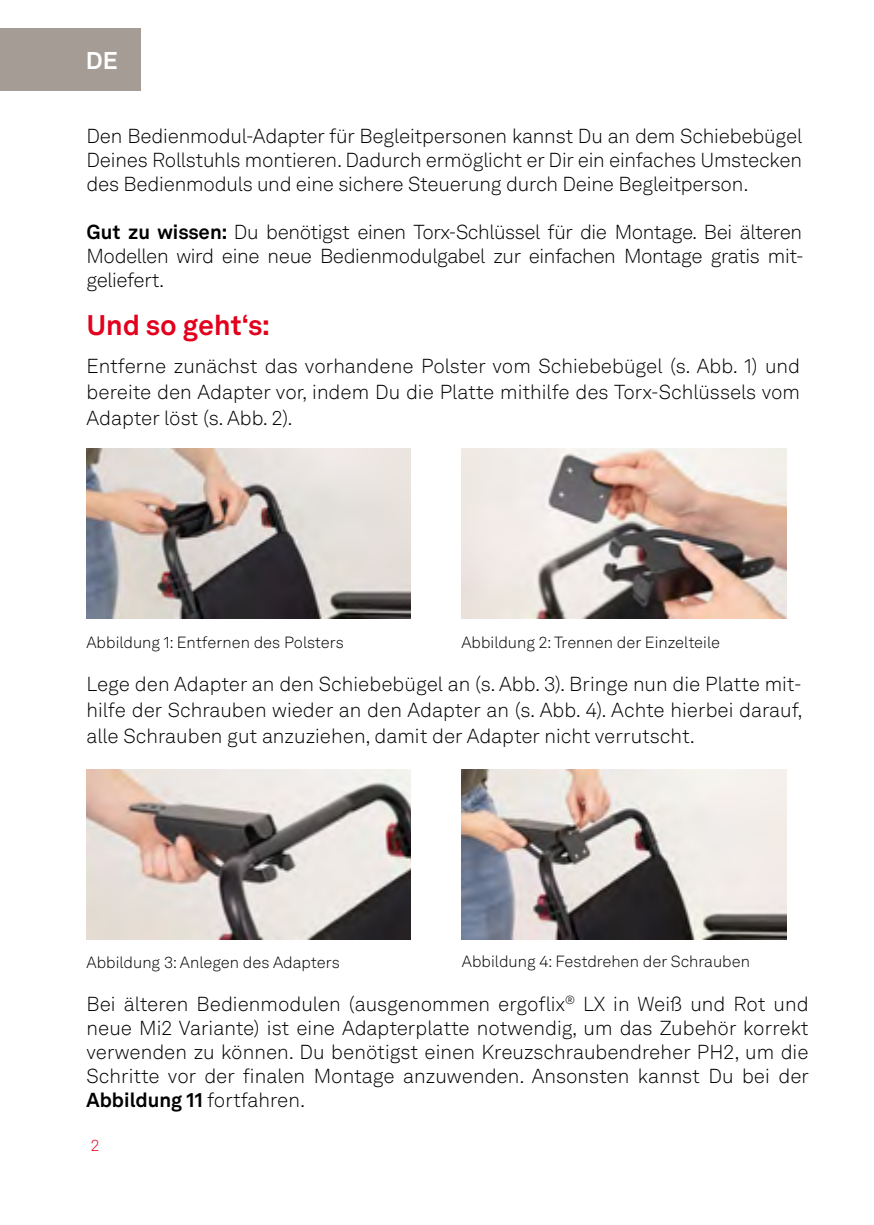
<style>
.page{position:relative;width:874px;height:1225px;background:#fff}
.page>*{position:absolute;margin:0;border:0;box-sizing:border-box;transform-origin:0 0}
.t1{font:700 28px "Akkurat LL";color:#e3001d}
.t2{font:700 24px "Akkurat LL";color:#fff}
.t3{font:300 20px/24px "Akkurat LL";color:#000;text-align:justify}
.t4{font:300 16px "Akkurat LL";color:#000}
.t5{font:300 16px "Akkurat LL";color:#e3001d}
.s1{font-weight:700}
</style>
<div class="page">
<div style="left:0;top:28px;width:141px;height:63px;background:#a49c95"></div>
<img style="left:86px;top:769px;width:324px;height:170px">
<img style="left:86px;top:448px;width:324px;height:170px">
<img style="left:461px;top:769px;width:325px;height:170px">
<img style="left:461px;top:448px;width:325px;height:170px">
<p class="t2" style="left:86px;top:42px;width:34px">DE</p>
<p class="t3" style="left:86px;top:123px;width:716px">Den Bedienmodul-Adapter für Begleitpersonen kannst Du an dem Schiebebügel Deines Rollstuhls montieren. Dadurch ermöglicht er Dir ein einfaches Umstecken des Bedienmoduls und eine sichere Steuerung durch Deine Begleitperson.</p>
<p class="t3" style="left:86px;top:219px;width:718px"><span class="s1">Gut zu wissen:</span> Du benötigst einen Torx-Schlüssel für die Montage. Bei älteren Modellen wird eine neue Bedienmodulgabel zur einfachen Montage gratis mit&shy;geliefert.</p>
<h1 class="t1" style="left:86px;top:304px;width:185px">Und so geht‘s:</h1>
<p class="t3" style="left:86px;top:352px;width:714px;line-height:26px">Entferne zunächst das vorhandene Polster vom Schiebebügel (s. Abb. 1) und bereite den Adapter vor, indem Du die Platte mithilfe des Torx-Schlüssels vom Adapter löst (s. Abb. 2).</p>
<p class="t4" style="left:86px;top:631px;width:259px">Abbildung 1: Entfernen des Polsters</p>
<p class="t4" style="left:461px;top:631px;width:260px">Abbildung 2: Trennen der Einzelteile</p>
<p class="t3" style="left:86px;top:670px;width:717px;line-height:26px">Lege den Adapter an den Schiebebügel an (s. Abb. 3). Bringe nun die Platte mit&shy;hilfe der Schrauben wieder an den Adapter an (s. Abb. 4). Achte hierbei darauf, alle Schrauben gut anzuziehen, damit der Adapter nicht verrutscht.</p>
<p class="t4" style="left:86px;top:951px;width:254px">Abbildung 3: Anlegen des Adapters</p>
<p class="t4" style="left:461px;top:950px;width:289px">Abbildung 4: Festdrehen der Schrauben</p>
<p class="t3" style="left:86px;top:991px;width:723px">Bei älteren Bedienmodulen (ausgenommen ergoflix<sup>®</sup> LX in Weiß und Rot und neue Mi2 Variante) ist eine Adapterplatte notwendig, um das Zubehör korrekt verwenden zu können. Du benötigst einen Kreuzschraubendreher PH2, um die Schritte vor der finalen Montage anzuwenden. Ansonsten kannst Du bei der <span class="s1">Abbildung 11</span> fortfahren.</p>
<p class="t5" style="left:91px;top:1134px;width:10px">2</p>
</div>
